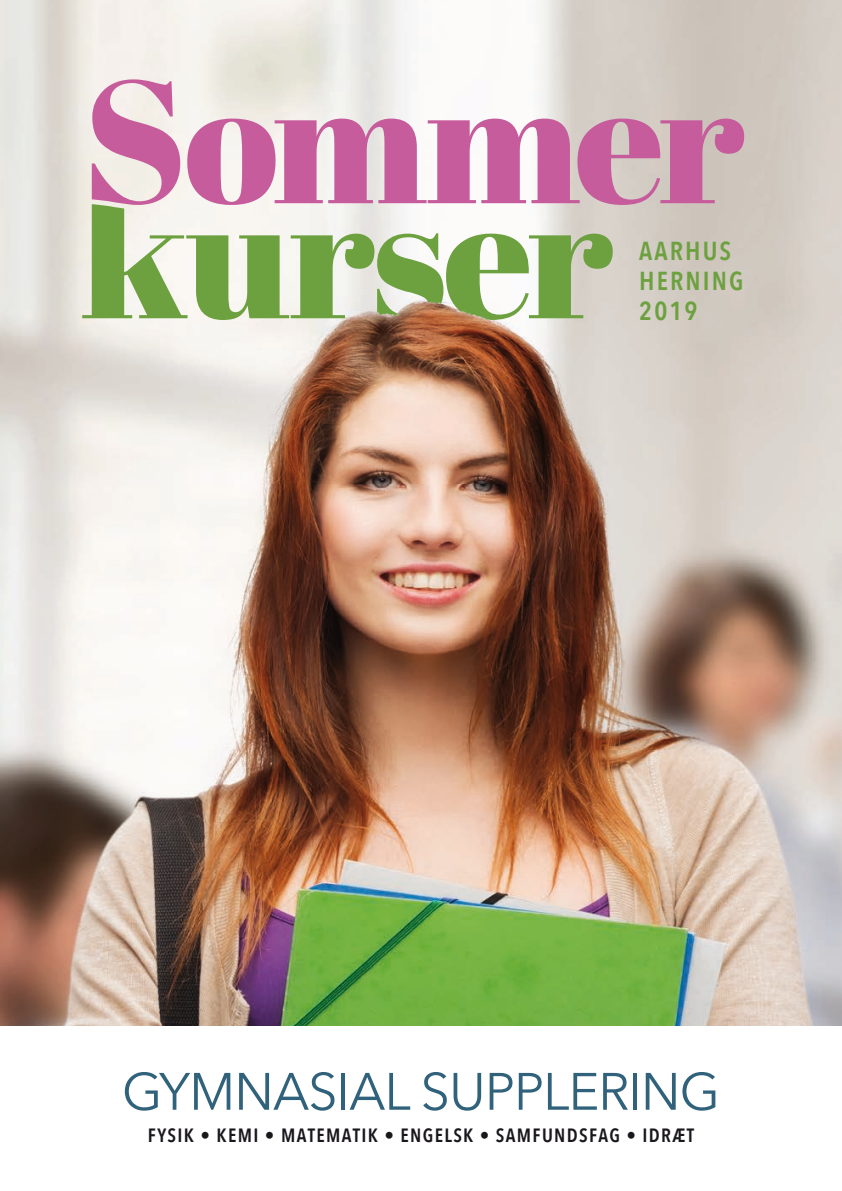
<style>
.page{position:relative;width:842px;height:1191px;background:#fff}
.page>*{position:absolute;margin:0;border:0;box-sizing:border-box;transform-origin:0 0}
.t1{font:52px "Avenir Next";letter-spacing:-.02em;color:#31627b}
.t2{font:600 26px/30px "Avenir Next Condensed";letter-spacing:.08em;color:#6da13f}
.t3{font:600 19.2px "Avenir Next Condensed";letter-spacing:.07em;color:#1a171c}
</style>
<div class="page">
<img style="left:0;top:0;width:842px;height:1026px">
<svg style="left:92px;top:79px;width:652px;height:126px"></svg>
<svg style="left:82px;top:204px;width:531px;height:116px"></svg>
<img style="left:232px;top:272px;width:386px;height:212px">
<h2 class="t2" style="left:639px;top:235px;width:106px">AARHUS<br>HERNING<br>2019</h2>
<h1 class="t1" style="left:122px;top:1047px;width:600px">GYMNASIAL SUPPLERING</h1>
<p class="t3" style="left:148px;top:1119px;width:547px">FYSIK • KEMI • MATEMATIK • ENGELSK • SAMFUNDSFAG • IDRÆT</p>
</div>
